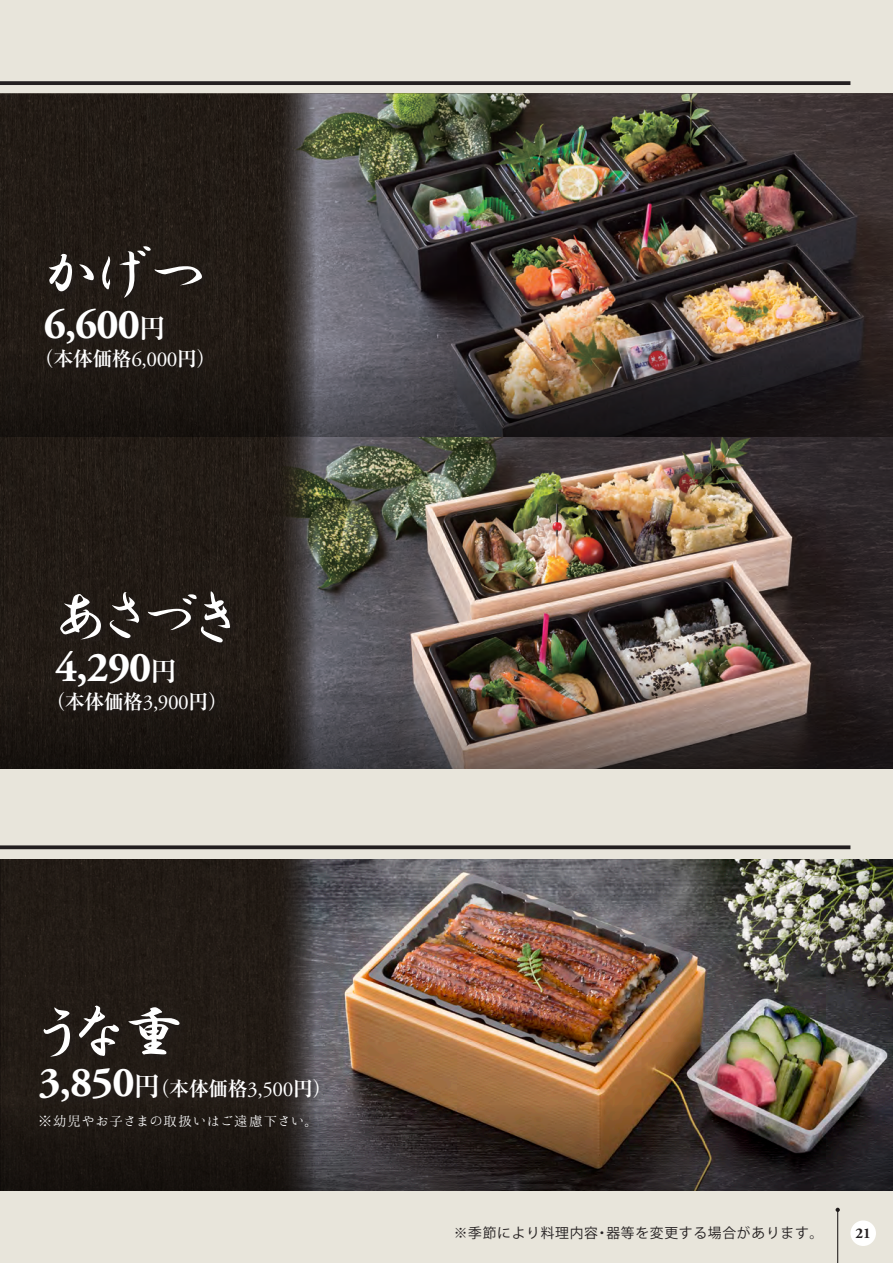
<style>
.page{position:relative;width:893px;height:1263px;background:#e8e5db}
.page>*{position:absolute;margin:0;border:0;box-sizing:border-box;transform-origin:0 0}
.t1{font:60.6px "HGP Gyoshotai";letter-spacing:-.02em;color:#fff}
.t2{font:700 42.45px "Adobe Garamond Pro";letter-spacing:-.02em;color:#fff}
.t3{font:700 19.95px "Ryumin Pro";letter-spacing:-.02em;color:#fff}
.t4{font:14.85px "Hannari Mincho";letter-spacing:-.055em;color:#fff}
.t5{font:700 14.85px "Adobe Garamond Pro";color:#231f20}
.t6{font:13.8px "Koz Go Pro";letter-spacing:.05em;color:#231f20}
.s1{font-family:"Ryumin Pro";font-size:26.55px}
.s2{font-family:"Adobe Garamond Pro";font-weight:400;font-size:21.3px}
.s3{font-family:"Adobe Garamond Pro";font-size:42.45px}
.s4{font-size:26.55px}
</style>
<div class="page">
<div style="left:0;top:859px;width:273px;height:332px;background:#221b16"></div>
<div style="left:0;top:94px;width:273px;height:589px;background:#221b16"></div>
<hr style="left:837px;top:1210px;width:1px;height:53px;background:#231f20">
<svg style="left:836px;top:1208px;width:4px;height:4px"></svg>
<img style="left:273px;top:94px;width:620px;height:589px">
<img style="left:0;top:437px;width:1px;height:246px">
<svg style="left:0;top:683px;width:893px;height:85px;background:#4f433e"></svg>
<svg style="left:0;top:352px;width:893px;height:85px;background:#332c2b"></svg>
<img style="left:273px;top:859px;width:620px;height:332px">
<svg style="left:0;top:1105px;width:893px;height:85px;background:#332924"></svg>
<div style="left:850px;top:1220px;width:26px;height:26px;background:#fff;border-radius:50%"></div>
<div style="left:40px;top:241px;width:174px;height:137px;background:#221b16"></div>
<div style="left:51px;top:587px;width:190px;height:135px;background:#211b16"></div>
<svg style="left:0;top:81px;width:850px;height:4px;background:#2d292a"></svg>
<div style="left:35px;top:1001px;width:295px;height:137px;background:#231f20;opacity:.75"></div>
<svg style="left:0;top:845px;width:850px;height:4px;background:#373333"></svg>
<h1 class="t1" style="left:44px;top:243px;width:164px">かげつ</h1>
<h2 class="t2" style="left:44px;top:299px;width:123px">6,600<span class="s1">円</span></h2>
<p class="t3" style="left:34px;top:342px;width:184px">（本体価格<span class="s2">6,000</span>円）</p>
<h1 class="t1" style="left:55px;top:586px;width:181px">あさづき</h1>
<h2 class="t2" style="left:55px;top:643px;width:123px">4,290<span class="s1">円</span></h2>
<p class="t3" style="left:45px;top:686px;width:184px">（本体価格<span class="s2">3,900</span>円）</p>
<h1 class="t1" style="left:39px;top:1001px;width:146px">うな重</h1>
<p class="t3" style="left:39px;top:1073px;width:295px"><span class="s3">3,850</span><span class="s4">円</span>（本体価格<span class="s2">3,500</span>円）</p>
<p class="t4" style="left:39px;top:1113px;width:282px">※幼児やお子さまの取扱いはご遠慮下さい。</p>
<p class="t6" style="left:454px;top:1224px;width:371px">※季節により料理内容・器等を変更する場合があります。</p>
<p class="t5" style="left:855px;top:1225px;width:17px">21</p>
</div>
